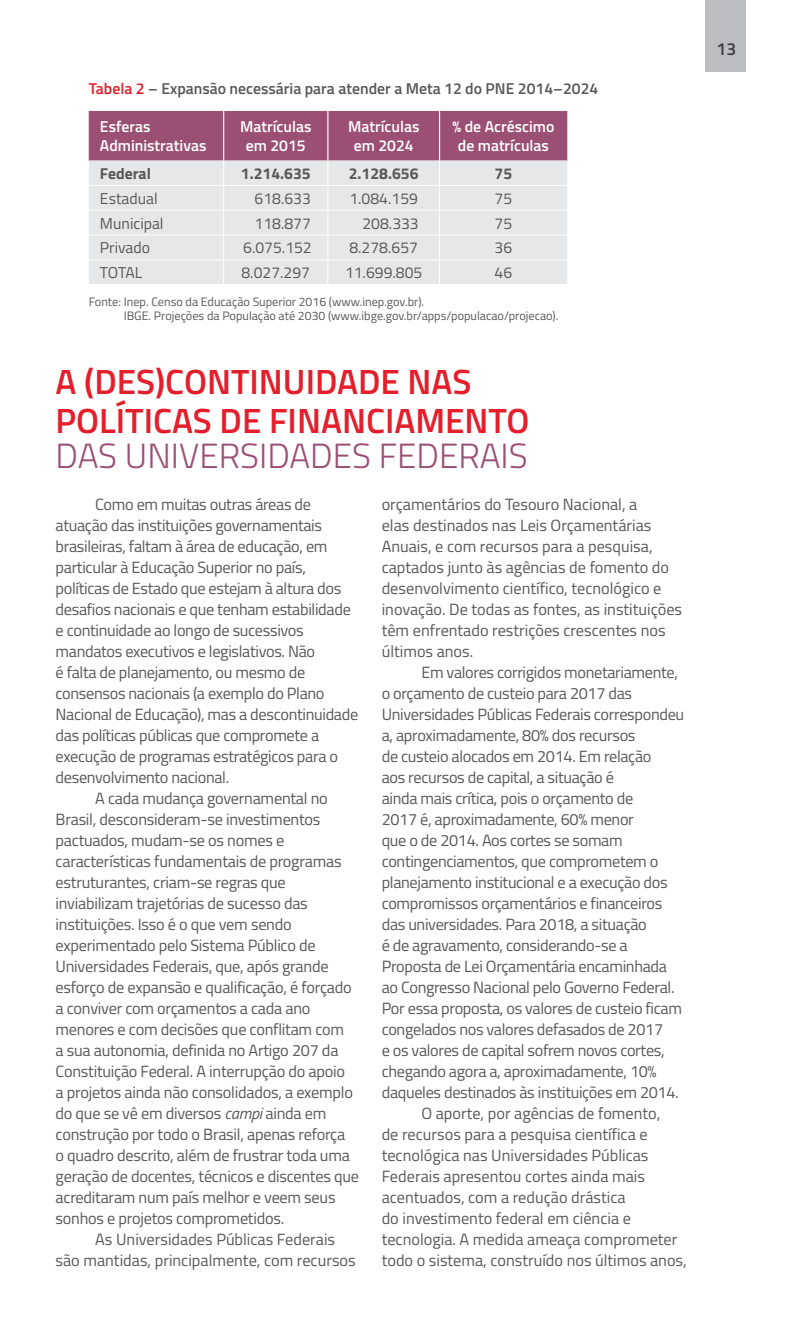
<style>
.page{position:relative;width:794px;height:1340px;background:#fff}
.page>*{position:absolute;margin:0;border:0;box-sizing:border-box;transform-origin:0 0}
.t1{font:600 35px/38.5px "Titillium";color:#e41e2b}
.t2{font:300 35px "Titillium";color:#9c4f75}
.t3{font:600 17.5px "Titillium";color:#3e3e3f}
.t4{font:16.28px "Titillium";letter-spacing:-.02em;color:#57585a}
.t5{font:16.28px/21px "Titillium";color:#57585a}
.t6{font:15.75px "Titillium";color:#57585a}
.t7{font:600 15.75px/18.9px "Titillium";color:#fff;text-align:center}
.t8{font:600 15.75px "Titillium";color:#57585a}
.t9{font:700 15.75px "Titillium";color:#57585a}
.t10{font:12.25px/14.7px "Titillium";color:#57585a}
.s1{color:#e41e2b}
.s2{font-style:italic}
</style>
<div class="page">
<svg style="left:89px;top:111px;width:478px;height:173px;background:#d1bcc8"></svg>
<div style="left:705px;top:0;width:40px;height:71px;background:#bcbdc0"></div>
<p class="t8" style="left:89px;top:76px;width:511px"><span class="s1">Tabela 2</span> – Expansão necessária para atender a Meta 12 do PNE 2014–2024</p>
<p class="t7" style="left:100px;top:116px;width:108px;text-align:left">Esferas<br>Administrativas</p>
<p class="t7" style="left:240px;top:116px;width:73px">Matrículas em 2015</p>
<p class="t7" style="left:348px;top:116px;width:73px">Matrículas em 2024</p>
<p class="t7" style="left:452px;top:116px;width:103px">% de Acréscimo de matrículas</p>
<p class="t9" style="left:100px;top:161px;width:52px">Federal</p>
<p class="t9" style="left:241px;top:161px;width:71px">1.214.635</p>
<p class="t9" style="left:349px;top:161px;width:71px">2.128.656</p>
<p class="t9" style="left:494px;top:161px;width:19px">75</p>
<p class="t6" style="left:100px;top:187px;width:59px">Estadual</p>
<p class="t6" style="left:254px;top:187px;width:58px">618.633</p>
<p class="t6" style="left:349px;top:187px;width:70px">1.084.159</p>
<p class="t6" style="left:494px;top:187px;width:19px">75</p>
<p class="t6" style="left:100px;top:211px;width:65px">Municipal</p>
<p class="t6" style="left:254px;top:211px;width:58px">118.877</p>
<p class="t6" style="left:362px;top:211px;width:58px">208.333</p>
<p class="t6" style="left:494px;top:211px;width:19px">75</p>
<p class="t6" style="left:100px;top:236px;width:52px">Privado</p>
<p class="t6" style="left:243px;top:236px;width:70px">6.075.152</p>
<p class="t6" style="left:349px;top:236px;width:70px">8.278.657</p>
<p class="t6" style="left:494px;top:236px;width:19px">36</p>
<p class="t6" style="left:100px;top:261px;width:44px">TOTAL</p>
<p class="t6" style="left:241px;top:261px;width:70px">8.027.297</p>
<p class="t6" style="left:345px;top:261px;width:79px">11.699.805</p>
<p class="t6" style="left:494px;top:261px;width:19px">46</p>
<p class="t10" style="left:124px;top:293px;width:436px;text-indent:-35px">Fonte: Inep. Censo da Educação Superior 2016 (www.inep.gov.br).<br>IBGE. Projeções da População até 2030 (www.ibge.gov.br/apps/populacao/projecao).</p>
<h1 class="t1" style="left:56px;top:361px;width:475px">A (DES)CONTINUIDADE NAS<br>POLÍTICAS DE FINANCIAMENTO</h1>
<h1 class="t2" style="left:56px;top:430px;width:473px">DAS UNIVERSIDADES FEDERAIS</h1>
<p class="t4" style="left:95px;top:492px;width:217px">Como em muitas outras áreas de</p>
<p class="t4" style="left:56px;top:513px;width:268px">atuação das instituições governamentais</p>
<p class="t4" style="left:56px;top:534px;width:273px">brasileiras, faltam à área de educação, em</p>
<p class="t4" style="left:56px;top:555px;width:252px">particular à Educação Superior no país,</p>
<p class="t4" style="left:56px;top:576px;width:287px">políticas de Estado que estejam à altura dos</p>
<p class="t4" style="left:56px;top:597px;width:297px">desafios nacionais e que tenham estabilidade</p>
<p class="t4" style="left:56px;top:618px;width:250px">e continuidade ao longo de sucessivos</p>
<p class="t4" style="left:56px;top:639px;width:261px">mandatos executivos e legislativos. Não</p>
<p class="t4" style="left:56px;top:660px;width:251px">é falta de planejamento, ou mesmo de</p>
<p class="t4" style="left:56px;top:681px;width:270px">consensos nacionais (a exemplo do Plano</p>
<p class="t4" style="left:56px;top:702px;width:304px">Nacional de Educação), mas a descontinuidade</p>
<p class="t4" style="left:56px;top:723px;width:265px">das políticas públicas que compromete a</p>
<p class="t4" style="left:56px;top:744px;width:284px">execução de programas estratégicos para o</p>
<p class="t4" style="left:56px;top:765px;width:175px">desenvolvimento nacional.</p>
<p class="t4" style="left:95px;top:786px;width:234px">A cada mudança governamental no</p>
<p class="t4" style="left:56px;top:807px;width:266px">Brasil, desconsideram-se investimentos</p>
<p class="t4" style="left:56px;top:828px;width:230px">pactuados, mudam-se os nomes e</p>
<p class="t4" style="left:56px;top:849px;width:287px">características fundamentais de programas</p>
<p class="t4" style="left:56px;top:870px;width:232px">estruturantes, criam-se regras que</p>
<p class="t4" style="left:56px;top:891px;width:254px">inviabilizam trajetórias de sucesso das</p>
<p class="t4" style="left:56px;top:912px;width:238px">instituições. Isso é o que vem sendo</p>
<p class="t4" style="left:56px;top:933px;width:262px">experimentado pelo Sistema Público de</p>
<p class="t4" style="left:56px;top:954px;width:274px">Universidades Federais, que, após grande</p>
<p class="t4" style="left:56px;top:975px;width:298px">esforço de expansão e qualificação, é forçado</p>
<p class="t4" style="left:56px;top:996px;width:256px">a conviver com orçamentos a cada ano</p>
<p class="t4" style="left:56px;top:1017px;width:290px">menores e com decisões que conflitam com</p>
<p class="t4" style="left:56px;top:1038px;width:284px">a sua autonomia, definida no Artigo 207 da</p>
<p class="t4" style="left:56px;top:1059px;width:291px">Constituição Federal. A interrupção do apoio</p>
<p class="t4" style="left:56px;top:1080px;width:299px">a projetos ainda não consolidados, a exemplo</p>
<p class="t4" style="left:56px;top:1101px;width:272px">do que se vê em diversos <span class="s2">campi</span> ainda em</p>
<p class="t4" style="left:56px;top:1122px;width:291px">construção por todo o Brasil, apenas reforça</p>
<p class="t4" style="left:56px;top:1143px;width:296px">o quadro descrito, além de frustrar toda uma</p>
<p class="t4" style="left:56px;top:1164px;width:305px">geração de docentes, técnicos e discentes que</p>
<p class="t4" style="left:56px;top:1185px;width:281px">acreditaram num país melhor e veem seus</p>
<p class="t4" style="left:56px;top:1206px;width:230px">sonhos e projetos comprometidos.</p>
<p class="t5" style="left:95px;top:1227px;width:241px">As Universidades Públicas Federais</p>
<p class="t5" style="left:56px;top:1248px;width:302px">são mantidas, principalmente, com recursos</p>
<p class="t5" style="left:382px;top:492px;width:302px">orçamentários do Tesouro Nacional, a<br>elas destinados nas Leis Orçamentárias Anuais, e com recursos para a pesquisa, captados junto às agências de fomento do desenvolvimento científico, tecnológico e inovação. De todas as fontes, as instituições têm enfrentado restrições crescentes nos últimos anos.</p>
<p class="t4" style="left:421px;top:660px;width:258px">Em valores corrigidos monetariamente,</p>
<p class="t4" style="left:382px;top:681px;width:252px">o orçamento de custeio para 2017 das</p>
<p class="t4" style="left:382px;top:702px;width:304px">Universidades Públicas Federais correspondeu</p>
<p class="t4" style="left:382px;top:723px;width:255px">a, aproximadamente, 80% dos recursos</p>
<p class="t4" style="left:382px;top:744px;width:271px">de custeio alocados em 2014. Em relação</p>
<p class="t4" style="left:382px;top:765px;width:234px">aos recursos de capital, a situação é</p>
<p class="t4" style="left:382px;top:786px;width:253px">ainda mais crítica, pois o orçamento de</p>
<p class="t4" style="left:382px;top:807px;width:254px">2017 é, aproximadamente, 60% menor</p>
<p class="t4" style="left:382px;top:828px;width:242px">que o de 2014. Aos cortes se somam</p>
<p class="t4" style="left:382px;top:849px;width:278px">contingenciamentos, que comprometem o</p>
<p class="t4" style="left:382px;top:870px;width:287px">planejamento institucional e a execução dos</p>
<p class="t4" style="left:382px;top:891px;width:282px">compromissos orçamentários e financeiros</p>
<p class="t4" style="left:382px;top:912px;width:267px">das universidades. Para 2018, a situação</p>
<p class="t4" style="left:382px;top:933px;width:247px">é de agravamento, considerando-se a</p>
<p class="t4" style="left:382px;top:954px;width:287px">Proposta de Lei Orçamentária encaminhada</p>
<p class="t4" style="left:382px;top:975px;width:294px">ao Congresso Nacional pelo Governo Federal.</p>
<p class="t4" style="left:382px;top:996px;width:302px">Por essa proposta, os valores de custeio ficam</p>
<p class="t4" style="left:382px;top:1017px;width:283px">congelados nos valores defasados de 2017</p>
<p class="t4" style="left:382px;top:1038px;width:284px">e os valores de capital sofrem novos cortes,</p>
<p class="t4" style="left:382px;top:1059px;width:276px">chegando agora a, aproximadamente, 10%</p>
<p class="t4" style="left:382px;top:1080px;width:298px">daqueles destinados às instituições em 2014.</p>
<p class="t5" style="left:421px;top:1101px;width:240px">O aporte, por agências de fomento,</p>
<p class="t5" style="left:382px;top:1122px;width:267px">de recursos para a pesquisa científica e</p>
<p class="t5" style="left:382px;top:1143px;width:268px">tecnológica nas Universidades Públicas</p>
<p class="t5" style="left:382px;top:1164px;width:265px">Federais apresentou cortes ainda mais</p>
<p class="t5" style="left:382px;top:1185px;width:245px">acentuados, com a redução drástica</p>
<p class="t5" style="left:382px;top:1206px;width:251px">do investimento federal em ciência e</p>
<p class="t5" style="left:382px;top:1227px;width:297px">tecnologia. A medida ameaça comprometer</p>
<p class="t5" style="left:382px;top:1248px;width:306px">todo o sistema, construído nos últimos anos,</p>
<p class="t3" style="left:716px;top:36px;width:21px">13</p>
</div>
